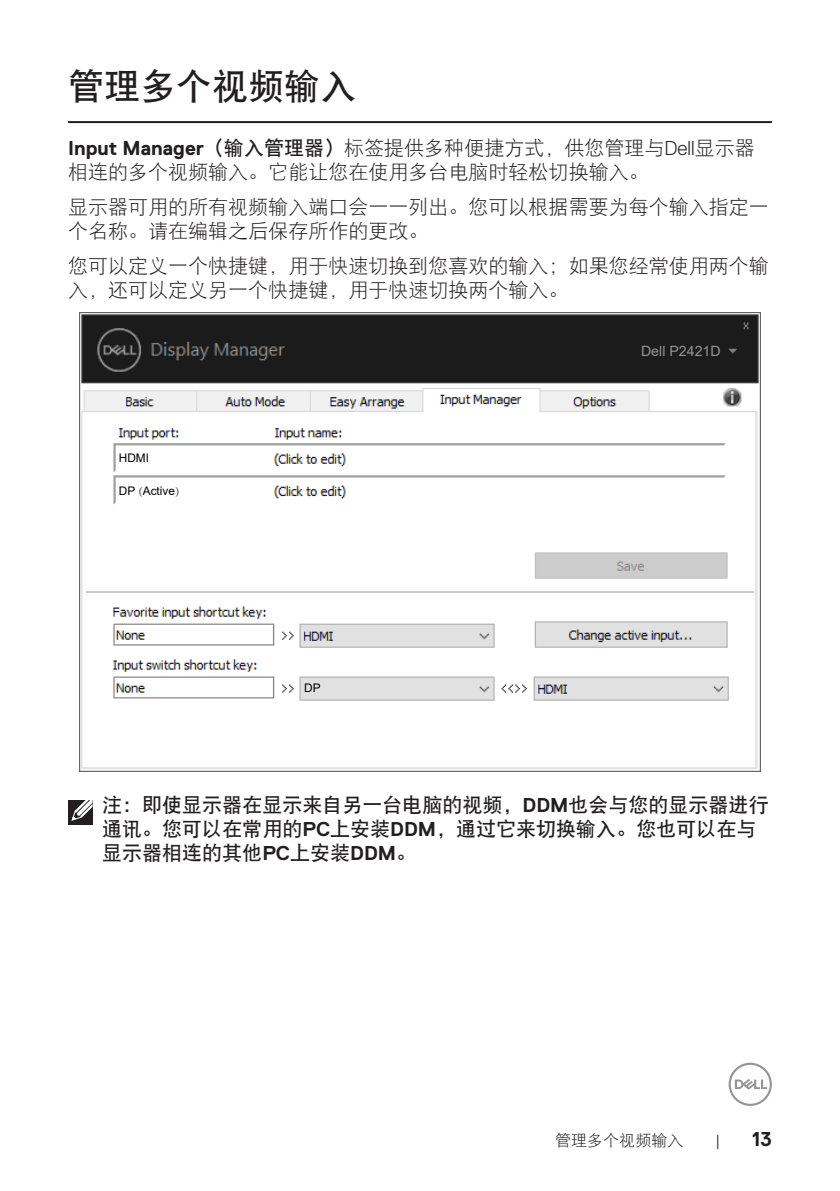
<style>
.page{position:relative;width:840px;height:1191px;background:#fff}
.page>*{position:absolute;margin:0;border:0;box-sizing:border-box;transform-origin:0 0}
.Head_1{font:36px "DFP Hei W7";color:#231f20}
.Paragraph{font:20px/24px "DFP Hei W3";color:#231f20}
.Note{font:20px/24px "DFP Hei W7";color:#231f20}
.t1{font:700 20px "Dell Replica";color:#231f20}
.t2{font:16px "DFP Hei W3";color:#231f20}
.t3{font:300 16px "Dell Replica";color:#231f20}
.t4{font:14.2px "Arial";color:#939393}
.t5{font:11.8px "Arial";color:#000}
.s1{font-family:"Dell Replica";font-weight:700}
.s2{font-family:"DFP Hei W7"}
.s3{font-family:"Dell Replica";font-weight:300}
.s4{font-family:"Adobe Song Std";font-weight:300}
</style>
<div class="page">
<svg style="left:728px;top:1062px;width:43px;height:44px"></svg>
<hr style="left:68px;top:121px;width:703px;height:2px;background:#231f20">
<img style="left:79px;top:313px;width:681px;height:458px">
<div style="left:118px;top:451px;width:30px;height:15px;background:#fff"></div>
<div style="left:118px;top:483px;width:39px;height:15px;background:#fff"></div>
<div style="left:334px;top:629px;width:15px;height:13px;background:#e1e1e1"></div>
<div style="left:567px;top:681px;width:16px;height:14px;background:#e1e1e1"></div>
<div style="left:620px;top:341px;width:104px;height:21px;background:#1b1b1b"></div>
<div style="left:109px;top:506px;width:623px;height:36px;background:#fff"></div>
<div style="left:68px;top:800px;width:24px;height:24px;background:#231f20"></div>
<svg style="left:71px;top:800px;width:22px;height:21px"></svg>
<p class="Head_1" style="left:68px;top:68px;width:289px">管理多个视频输入</p>
<p class="Paragraph" style="left:68px;top:136px;width:687px"><span class="s1">Input Manager</span><span class="s2">（输入管理器）</span>标签提供多种便捷方式，供您管理与<span class="s3">Dell</span>显示器相连的多个视频输入。它能让您在使用多台电脑时轻松切换输入。</p>
<p class="Paragraph" style="left:68px;top:195px;width:701px">显示器可用的所有视频输入端口会一一列出。您可以根据需要为每个输入指定一个名称。请在编辑之后保存所作的更改。</p>
<p class="Paragraph" style="left:68px;top:254px;width:701px">您可以定义一个快捷键，用于快速切换到您喜欢的输入；如果您经常使用两个输入，还可以定义另一个快捷键，用于快速切换两个输入。</p>
<p class="t5" style="left:119px;top:450px;width:32px">HDMI</p>
<p class="t5" style="left:119px;top:483px;width:62px">DP <span class="s4">(</span>Active<span class="s4">)</span></p>
<p class="t5" style="left:304px;top:679px;width:18px">DP</p>
<p class="t4" style="left:640px;top:342px;width:81px">Dell P2421D</p>
<p class="Note" style="left:102px;top:793px;width:667px">注：即使显示器在显示来自另一台电脑的视频，<span class="s1">DDM</span>也会与您的显示器进行通讯。您可以在常用的<span class="s1">PC</span>上安装<span class="s1">DDM</span>，通过它来切换输入。您也可以在与显示器相连的其他<span class="s1">PC</span>上安装<span class="s1">DDM</span>。</p>
<p class="t2" style="left:555px;top:1132px;width:129px">管理多个视频输入</p>
<p class="t3" style="left:715px;top:1131px;width:6px">|</p>
<p class="t1" style="left:751px;top:1127px;width:21px">13</p>
</div>
